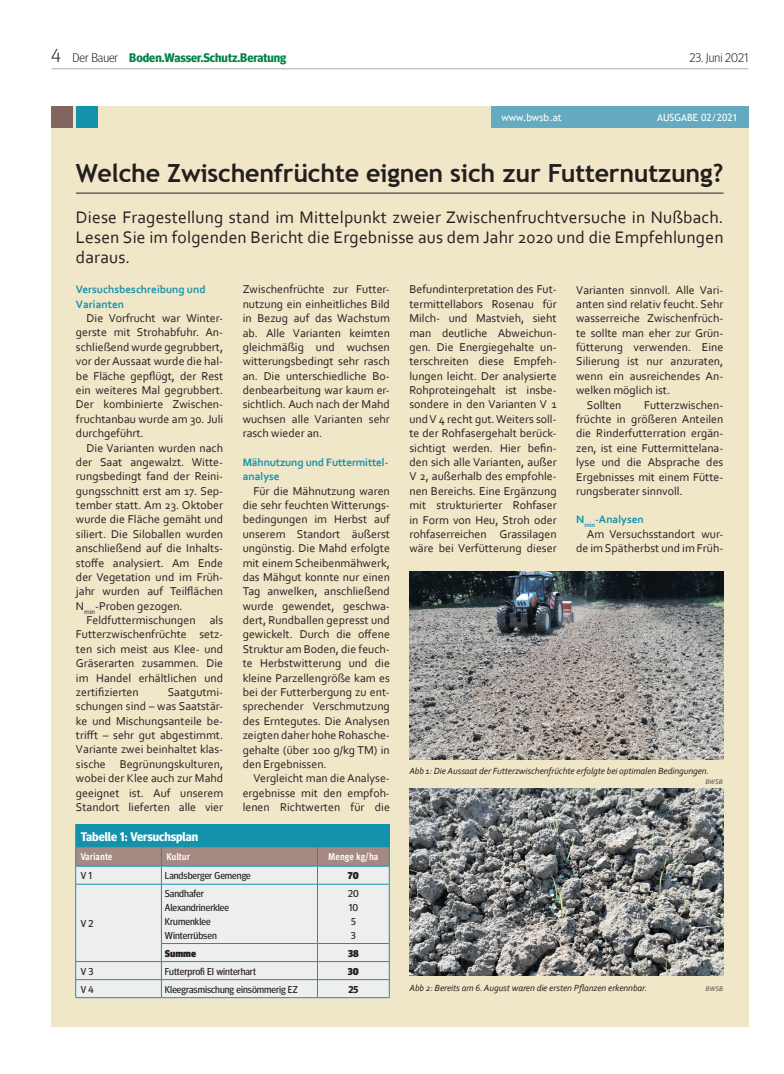
<style>
.page{position:relative;width:784px;height:1074px;background:#fff}
.page>*{position:absolute;margin:0;border:0;box-sizing:border-box;transform-origin:0 0}
.t1{font:700 25px "Trebuchet MS";letter-spacing:-.01em;color:#231f20}
.t2{font:17.5px/20px "Corbel";letter-spacing:.01em;color:#231f20;text-align:justify}
.t3{font:700 12.5px "Meta Head OT";color:#008348}
.t4{font:700 12.5px "Meta Head OT";color:#fff}
.t5{font:300 12.5px "Meta Head OT";color:#231f20}
.t6{font:11.88px/14.4px "Corbel";color:#231f20;text-align:justify}
.t7{font:700 11.25px/14.4px "Corbel";color:#1392ac}
.t8{font:10px/13.8px "Meta Head OT";color:#231f20}
.t9{font:10px "Trebuchet MS";color:#fff}
.t10{font:700 condensed 10px "Meta OT";letter-spacing:-.005em;color:#fff}
.t11{font:900 10px "Meta Head OT";color:#231f20}
.t12{font:700 10px "Meta Head OT";color:#231f20}
.t13{font:italic 9.38px "Corbel";letter-spacing:-.01em;color:#231f20}
.t14{font:italic 6.88px "Corbel";color:#4b4c4d}
.s1{font-weight:300;font-size:18.75px;color:#231f20}
.s2{font-weight:300;color:#231f20}
</style>
<div class="page">
<hr style="left:51px;top:68px;width:697px;height:1px;background:#b5a9a5">
<div style="left:51px;top:106px;width:697px;height:920px;background:#f0e6c8"></div>
<div style="left:51px;top:106px;width:22px;height:22px;background:#83645e"></div>
<div style="left:76px;top:106px;width:21px;height:22px;background:#1392ac"></div>
<div style="left:490px;top:106px;width:258px;height:22px;background:#64abc2"></div>
<div style="left:76px;top:885px;width:313px;height:112px;background:#eeeeef"></div>
<hr style="left:75px;top:884px;width:86px;height:1px;background:#1392ac">
<hr style="left:75px;top:884px;width:1px;height:59px;background:#1392ac">
<hr style="left:161px;top:884px;width:156px;height:1px;background:#1392ac">
<hr style="left:161px;top:884px;width:1px;height:59px;background:#1392ac">
<hr style="left:317px;top:884px;width:72px;height:1px;background:#1392ac">
<hr style="left:317px;top:884px;width:1px;height:59px;background:#1392ac">
<hr style="left:389px;top:884px;width:1px;height:59px;background:#1392ac">
<hr style="left:75px;top:961px;width:86px;height:1px;background:#1392ac">
<hr style="left:75px;top:979px;width:86px;height:1px;background:#1392ac">
<svg style="left:75px;top:943px;width:1px;height:54px"></svg>
<hr style="left:75px;top:997px;width:86px;height:1px;background:#1392ac">
<hr style="left:161px;top:943px;width:156px;height:1px;background:#1392ac">
<hr style="left:317px;top:943px;width:72px;height:1px;background:#1392ac">
<hr style="left:161px;top:961px;width:156px;height:1px;background:#1392ac">
<hr style="left:317px;top:961px;width:72px;height:1px;background:#1392ac">
<hr style="left:161px;top:979px;width:156px;height:1px;background:#1392ac">
<svg style="left:161px;top:944px;width:1px;height:53px"></svg>
<hr style="left:317px;top:979px;width:72px;height:1px;background:#1392ac">
<svg style="left:317px;top:944px;width:1px;height:53px"></svg>
<svg style="left:389px;top:944px;width:1px;height:53px"></svg>
<hr style="left:161px;top:997px;width:156px;height:1px;background:#1392ac">
<hr style="left:317px;top:997px;width:72px;height:1px;background:#1392ac">
<hr style="left:75px;top:824px;width:86px;height:1px;background:#1392ac">
<hr style="left:161px;top:824px;width:156px;height:1px;background:#1392ac">
<hr style="left:317px;top:824px;width:72px;height:1px;background:#1392ac">
<svg style="left:75px;top:825px;width:315px;height:59px;background:#7ea9b2"></svg>
<hr style="left:75px;top:866px;width:86px;height:1px;background:#1392ac">
<hr style="left:161px;top:866px;width:156px;height:1px;background:#1392ac">
<hr style="left:317px;top:866px;width:72px;height:1px;background:#1392ac">
<img style="left:409px;top:571px;width:314px;height:188px">
<img style="left:409px;top:788px;width:314px;height:188px">
<hr style="left:76px;top:193px;width:647px;height:1px;background:#231f20">
<p class="t3" style="left:51px;top:51px;width:236px"><span class="s1">4</span> <span class="s2">Der Bauer</span> Boden.Wasser.Schutz.Beratung</p>
<p class="t5" style="left:689px;top:51px;width:61px">23. Juni 2021</p>
<p class="t9" style="left:501px;top:111px;width:62px">www.bwsb.at</p>
<p class="t9" style="left:656px;top:111px;width:82px">AUSGABE 02/2021</p>
<h1 class="t1" style="left:76px;top:158px;width:648px">Welche Zwischenfrüchte eignen sich zur Futternutzung?</h1>
<h2 class="t2" style="left:76px;top:206px;width:648px">Diese Fragestellung stand im Mittelpunkt zweier Zwischenfruchtversuche in Nußbach.<br>Lesen Sie im folgenden Bericht die Ergebnisse aus dem Jahr 2020 und die Empfehlungen daraus.</h2>
<p class="t7" style="left:76px;top:282px;width:131px">Versuchsbeschreibung und<br>Varianten</p>
<p class="t6" style="left:76px;top:311px;width:149px;text-indent:11px">Die Vorfrucht war Winter&shy;gerste mit Strohabfuhr. An&shy;schließend wurde gegrubbert, vor der Aussaat wurde die hal&shy;be Fläche gepflügt, der Rest ein weiteres Mal gegrubbert.<br>Der kombinierte Zwischen&shy;fruchtanbau wurde am 30. Juli durchgeführt.</p>
<p class="t6" style="left:76px;top:440px;width:149px;text-indent:11px">Die Varianten wurden nach der Saat angewalzt. Witte&shy;rungsbedingt fand der Reini&shy;gungsschnitt erst am 17. Sep&shy;tember statt. Am 23. Oktober wurde die Fläche gemäht und siliert. Die Siloballen wurden anschließend auf die Inhalts&shy;stoffe analysiert. Am Ende der Vegetation und im Früh&shy;jahr wurden auf Teilflächen N<sub>min</sub>-Proben gezogen.</p>
<p class="t6" style="left:76px;top:612px;width:149px;text-indent:11px">Feldfuttermischungen als Futterzwischenfrüchte setz&shy;ten sich meist aus Klee- und Gräserarten zusammen. Die im Handel erhältlichen und zertifizierten</p>
<p class="t6" style="left:76px;top:684px;width:149px;text-indent:92px">Saatgutmi&shy;schungen sind – was Saatstär&shy;ke und Mischungsanteile be&shy;trifft – sehr gut abgestimmt.<br>Variante zwei beinhaltet klas&shy;sische Begrünungskulturen, wobei der Klee auch zur Mahd geeignet ist. Auf unserem Standort lieferten alle vier</p>
<p class="t6" style="left:242px;top:282px;width:149px">Zwischenfrüchte zur Futter&shy;nutzung ein einheitliches Bild in Bezug auf das Wachstum ab. Alle Varianten keimten gleichmäßig und wuchsen witterungsbedingt sehr rasch an. Die unterschiedliche Bo&shy;denbearbeitung war kaum er&shy;sichtlich. Auch nach der Mahd wuchsen alle Varianten sehr rasch wieder an.</p>
<p class="t7" style="left:242px;top:454px;width:147px">Mähnutzung und Futtermittel&shy;analyse</p>
<p class="t6" style="left:242px;top:483px;width:149px;text-indent:11px">Für die Mähnutzung waren die sehr feuchten Witterungs&shy;bedingungen im Herbst auf unserem Standort äußerst ungünstig. Die Mahd erfolgte mit einem Scheibenmähwerk, das Mähgut konnte nur einen Tag anwelken, anschließend wurde gewendet, geschwa&shy;dert, Rundballen gepresst und gewickelt. Durch die offene Struktur am Boden, die feuch&shy;te Herbstwitterung und die kleine Parzellengröße kam es bei der Futterbergung zu ent&shy;sprechender Verschmutzung des Erntegutes. Die Analysen zeigten daher hohe Rohasche&shy;gehalte (über 100 g/kg TM) in den Ergebnissen.</p>
<p class="t6" style="left:242px;top:771px;width:149px;text-indent:11px">Vergleicht man die Analyse&shy;ergebnisse mit den empfoh&shy;lenen Richtwerten für die</p>
<p class="t4" style="left:81px;top:829px;width:119px">Tabelle 1: Versuchsplan</p>
<p class="t10" style="left:81px;top:850px;width:33px">Variante</p>
<p class="t10" style="left:166px;top:850px;width:25px">Kultur</p>
<p class="t10" style="left:328px;top:850px;width:52px">Menge kg/ha</p>
<p class="t8" style="left:81px;top:869px;width:13px">V 1</p>
<p class="t8" style="left:165px;top:869px;width:87px">Landsberger Gemenge</p>
<p class="t11" style="left:348px;top:869px;width:12px">70</p>
<p class="t8" style="left:81px;top:916px;width:14px">V 2</p>
<p class="t8" style="left:165px;top:887px;width:66px">Sandhafer<br>Alexandrinerklee<br>Krumenklee<br>Winterrübsen</p>
<p class="t8" style="left:348px;top:887px;width:12px">20<br>10<br>5<br>3</p>
<p class="t11" style="left:165px;top:947px;width:33px">Summe</p>
<p class="t11" style="left:348px;top:947px;width:12px">38</p>
<p class="t8" style="left:81px;top:964px;width:14px">V 3</p>
<p class="t8" style="left:165px;top:964px;width:93px">Futterprofi EI winterhart</p>
<p class="t11" style="left:347px;top:965px;width:13px">30</p>
<p class="t8" style="left:81px;top:982px;width:14px">V 4</p>
<p class="t8" style="left:165px;top:982px;width:134px">Kleegrasmischung einsömmerig EZ</p>
<p class="t12" style="left:348px;top:983px;width:12px">25</p>
<p class="t6" style="left:409px;top:282px;width:149px">Befundinterpretation des Fut&shy;termittellabors Rosenau für Milch- und Mastvieh, sieht man deutliche Abweichun&shy;gen. Die Energiegehalte un&shy;terschreiten diese Empfeh&shy;lungen leicht. Der analysierte Rohproteingehalt ist insbe&shy;sondere in den Varianten V 1 und V 4 recht gut. Weiters soll&shy;te der Rohfasergehalt berück&shy;sichtigt werden. Hier befin&shy;den sich alle Varianten, außer V 2, außerhalb des empfohle&shy;nen Bereichs. Eine Ergänzung mit strukturierter Rohfaser in Form von Heu, Stroh oder rohfaserreichen Grassilagen wäre bei Verfütterung dieser</p>
<p class="t6" style="left:575px;top:282px;width:149px">Varianten sinnvoll. Alle Vari-</p>
<p class="t6" style="left:575px;top:296px;width:149px">anten sind relativ feucht. Sehr</p>
<p class="t6" style="left:575px;top:311px;width:149px">wasserreiche Zwischenfrüch-</p>
<p class="t6" style="left:575px;top:325px;width:149px">te sollte man eher zur Grün-</p>
<p class="t6" style="left:575px;top:340px;width:149px">fütterung verwenden. Eine</p>
<p class="t6" style="left:575px;top:354px;width:149px">Silierung ist nur anzuraten,</p>
<p class="t6" style="left:575px;top:368px;width:149px">wenn ein ausreichendes An-</p>
<p class="t6" style="left:575px;top:383px;width:95px">welken möglich ist.</p>
<p class="t6" style="left:586px;top:397px;width:36px">Sollten</p>
<p class="t6" style="left:575px;top:397px;width:149px;text-indent:68px">Futterzwischen&shy;früchte in größeren Anteilen die Rinderfutterration ergän&shy;zen, ist eine Futtermittelana&shy;lyse und die Absprache des Ergebnisses mit einem Fütte&shy;rungsberater sinnvoll.</p>
<p class="t7" style="left:575px;top:512px;width:69px">N<sub>min</sub>-Analysen</p>
<p class="t6" style="left:575px;top:526px;width:149px;text-align:right">Am Versuchsstandort wur&shy;de im Spätherbst und im Früh-</p>
<p class="t13" style="left:409px;top:764px;width:301px">Abb 1: Die Aussaat der Futterzwischenfrüchte erfolgte bei optimalen Bedingungen.</p>
<p class="t14" style="left:705px;top:778px;width:19px">BWSB</p>
<p class="t13" style="left:409px;top:981px;width:239px">Abb 2: Bereits am 6. August waren die ersten Pflanzen erkennbar.</p>
<p class="t14" style="left:705px;top:984px;width:19px">BWSB</p>
</div>
